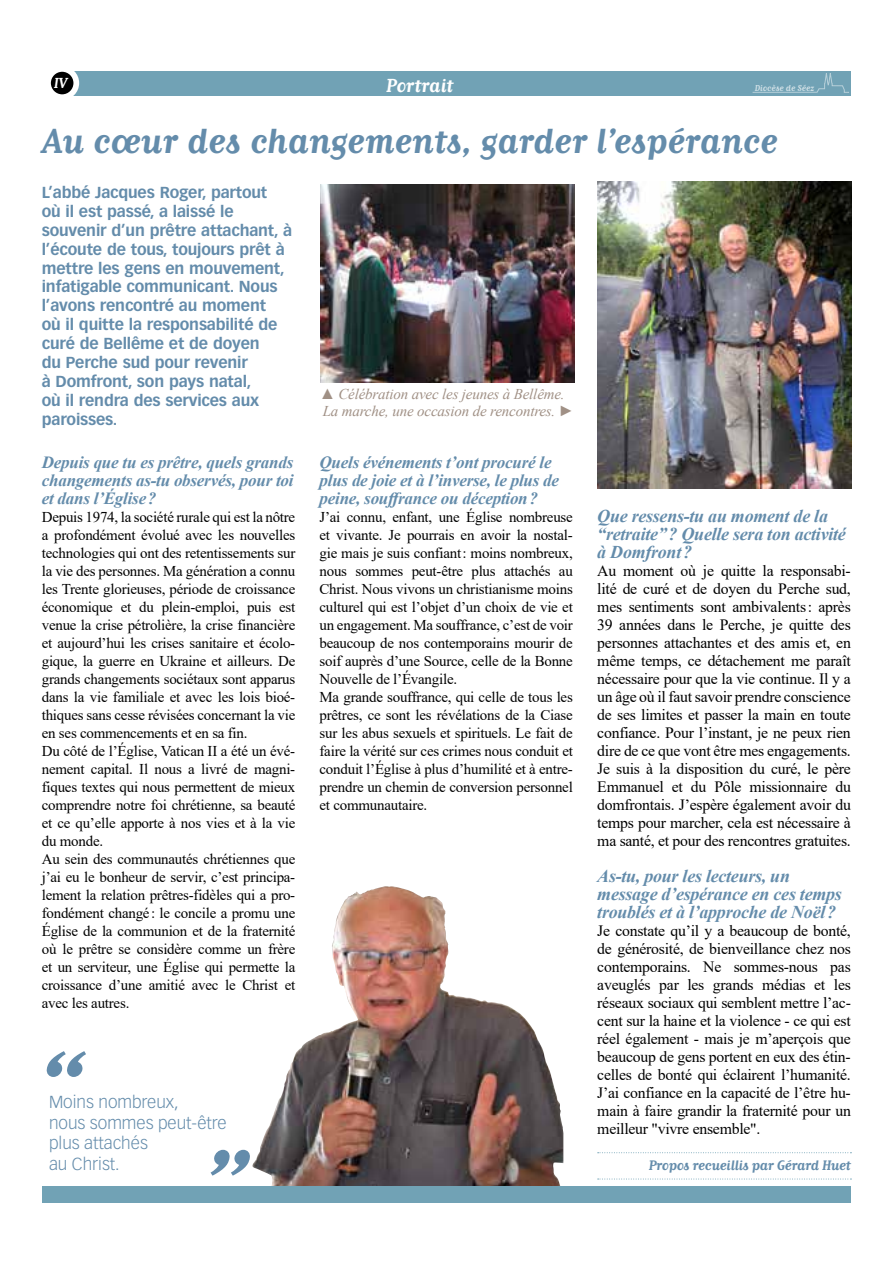
<style>
.page{position:relative;width:893px;height:1263px;background:#fff}
.page>*{position:absolute;margin:0;border:0;box-sizing:border-box;transform-origin:0 0}
.t1{font:700 34.2px "Matrix II Script OT";color:#648cab}
.t2{font:700 18.6px "Matrix II Script OT";color:#fff}
.t3{font:italic 700 18px/18px "Times New Roman";letter-spacing:-.015em;color:#648cab}
.t4{font:italic 700 17.1px/18px "Times New Roman";letter-spacing:-.015em;color:#648cab;text-align:justify}
.t5{font:300 17.1px/20.5px "Vectora LT Pro";color:#648cab}
.t6{font:15.75px/18px "Times New Roman";letter-spacing:-.015em;color:#000;text-align:justify}
.t7{font:700 15.6px/18.9px "Vectora LT Pro";letter-spacing:-.01em;color:#648cab}
.t8{font:15px/18px "Times New Roman";letter-spacing:-.015em;color:#000}
.t9{font:italic 15px/17.7px "Times New Roman";letter-spacing:-.01em;color:#a09085}
.t10{font:700 14.25px "Matrix II Script OT";color:#fff}
.t11{font:700 13.5px "Matrix II Script OT";letter-spacing:-.015em;color:#648cab}
.t12{font:700 8.55px "Matrix II Script OT";color:#fff}
</style>
<div class="page">
<div style="left:62px;top:71px;width:789px;height:24px;background:#71a2b5"></div>
<div style="left:48px;top:69px;width:28px;height:28px;background:#000;border-radius:50%"></div>
<div style="left:45px;top:66px;width:34px;height:34px;border:6px solid #fff;border-radius:50%"></div>
<svg style="left:752px;top:73px;width:97px;height:20px"></svg>
<svg style="left:598px;top:1152px;width:253px;height:1px"></svg>
<svg style="left:598px;top:1179px;width:253px;height:1px"></svg>
<svg style="left:46px;top:1051px;width:40px;height:26px"></svg>
<svg style="left:211px;top:1150px;width:39px;height:26px"></svg>
<img style="left:598px;top:181px;width:253px;height:307px">
<img style="left:252px;top:886px;width:311px;height:300px">
<div style="left:42px;top:1186px;width:809px;height:16px;background:#71a2b5"></div>
<img style="left:320px;top:184px;width:254px;height:198px">
<p class="t10" style="left:54px;top:75px;width:15px">IV</p>
<p class="t2" style="left:386px;top:74px;width:69px">Portrait</p>
<p class="t12" style="left:755px;top:83px;width:61px">Diocèse de Séez</p>
<h1 class="t1" style="left:42px;top:120px;width:737px">Au cœur des changements, garder l’espérance</h1>
<p class="t7" style="left:42px;top:183px;width:252px">L’abbé Jacques Roger, partout<br>où il est passé, a laissé le souvenir d’un prêtre attachant, à l’écoute de tous, toujours prêt à mettre les gens en mouvement, infatigable communicant. Nous l’avons rencontré au moment<br>où il quitte la responsabilité de curé de Bellême et de doyen<br>du Perche sud pour revenir<br>à Domfront, son pays natal,<br>où il rendra des services aux paroisses.</p>
<p class="t4" style="left:42px;top:453px;width:253px">Depuis que tu es prêtre, quels grands changements as-tu observés, pour toi et dans l’Église?</p>
<p class="t8" style="left:42px;top:508px;width:255px">Depuis 1974, la société rurale qui est la nôtre a profondément évolué avec les nouvelles technologies qui ont des retentissements sur la vie des personnes. Ma génération a connu les Trente glorieuses, période de croissance économique et du plein-emploi, puis est venue la crise pétrolière, la crise financière et aujourd’hui les crises sanitaire et écolo&shy;gique, la guerre en Ukraine et ailleurs. De grands changements sociétaux sont apparus dans la vie familiale et avec les lois bioé&shy;thiques sans cesse révisées concernant la vie en ses commencements et en sa fin.<br>Du côté de l’Église, Vatican II a été un évé&shy;nement capital. Il nous a livré de magni&shy;fiques textes qui nous permettent de mieux comprendre notre foi chrétienne, sa beauté et ce qu’elle apporte à nos vies et à la vie du monde.<br>Au sein des communautés chrétiennes que j’ai eu le bonheur de servir, c’est principa&shy;lement la relation prêtres-fidèles qui a pro&shy;fondément changé: le concile a promu une Église de la communion et de la fraternité où le prêtre se considère comme un frère et un serviteur, une Église qui permette la croissance d’une amitié avec le Christ et avec les autres.</p>
<p class="t5" style="left:49px;top:1092px;width:179px">Moins nombreux,<br>nous sommes peut-être plus attachés<br>au Christ.</p>
<p class="t9" style="left:320px;top:384px;width:255px">▲ Célébration avec les jeunes à Bellême.<br>La marche, une occasion de rencontres. ►</p>
<p class="t4" style="left:320px;top:453px;width:241px;text-align:left">Quels événements t’ont procuré le plus de joie et à l’inverse, le plus de peine, souffrance ou déception?</p>
<p class="t8" style="left:320px;top:508px;width:255px">J’ai connu, enfant, une Église nombreuse et vivante. Je pourrais en avoir la nostal&shy;gie mais je suis confiant: moins nombreux, nous sommes peut-être plus attachés au Christ. Nous vivons un christianisme moins culturel qui est l’objet d’un choix de vie et un engagement. Ma souffrance, c’est de voir beaucoup de nos contemporains mourir de soif auprès d’une Source, celle de la Bonne Nouvelle de l’Évangile.<br>Ma grande souffrance, qui celle de tous les prêtres, ce sont les révélations de la Ciase sur les abus sexuels et spirituels. Le fait de faire la vérité sur ces crimes nous conduit et conduit l’Église à plus d’humilité et à entre&shy;prendre un chemin de conversion personnel et communautaire.</p>
<p class="t3" style="left:597px;top:506px;width:250px">Que ressens-tu au moment de la “retraite”? Quelle sera ton activité à Domfront?</p>
<p class="t6" style="left:597px;top:561px;width:255px">Au moment où je quitte la responsabi&shy;lité de curé et de doyen du Perche sud, mes sentiments sont ambivalents: après 39 années dans le Perche, je quitte des personnes attachantes et des amis et, en même temps, ce détachement me paraît nécessaire pour que la vie continue. Il y a un âge où il faut savoir prendre conscience de ses limites et passer la main en toute confiance. Pour l’instant, je ne peux rien dire de ce que vont être mes engagements.<br>Je suis à la disposition du curé, le père Emmanuel et du Pôle missionnaire du domfrontais. J’espère également avoir du temps pour marcher, cela est nécessaire à ma santé, et pour des rencontres gratuites.</p>
<p class="t3" style="left:597px;top:866px;width:246px">As-tu, pour les lecteurs, un message d’espérance en ces temps troublés et à l’approche de Noël?</p>
<p class="t6" style="left:597px;top:921px;width:255px">Je constate qu’il y a beaucoup de bonté, de générosité, de bienveillance chez nos contemporains. Ne sommes-nous pas aveuglés par les grands médias et les réseaux sociaux qui semblent mettre l’ac&shy;cent sur la haine et la violence - ce qui est réel également - mais je m’aperçois que beaucoup de gens portent en eux des étin&shy;celles de bonté qui éclairent l’humanité.<br>J’ai confiance en la capacité de l’être hu&shy;main à faire grandir la fraternité pour un meilleur "vivre ensemble".</p>
<p class="t11" style="left:649px;top:1157px;width:204px">Propos recueillis par Gérard Huet</p>
</div>
